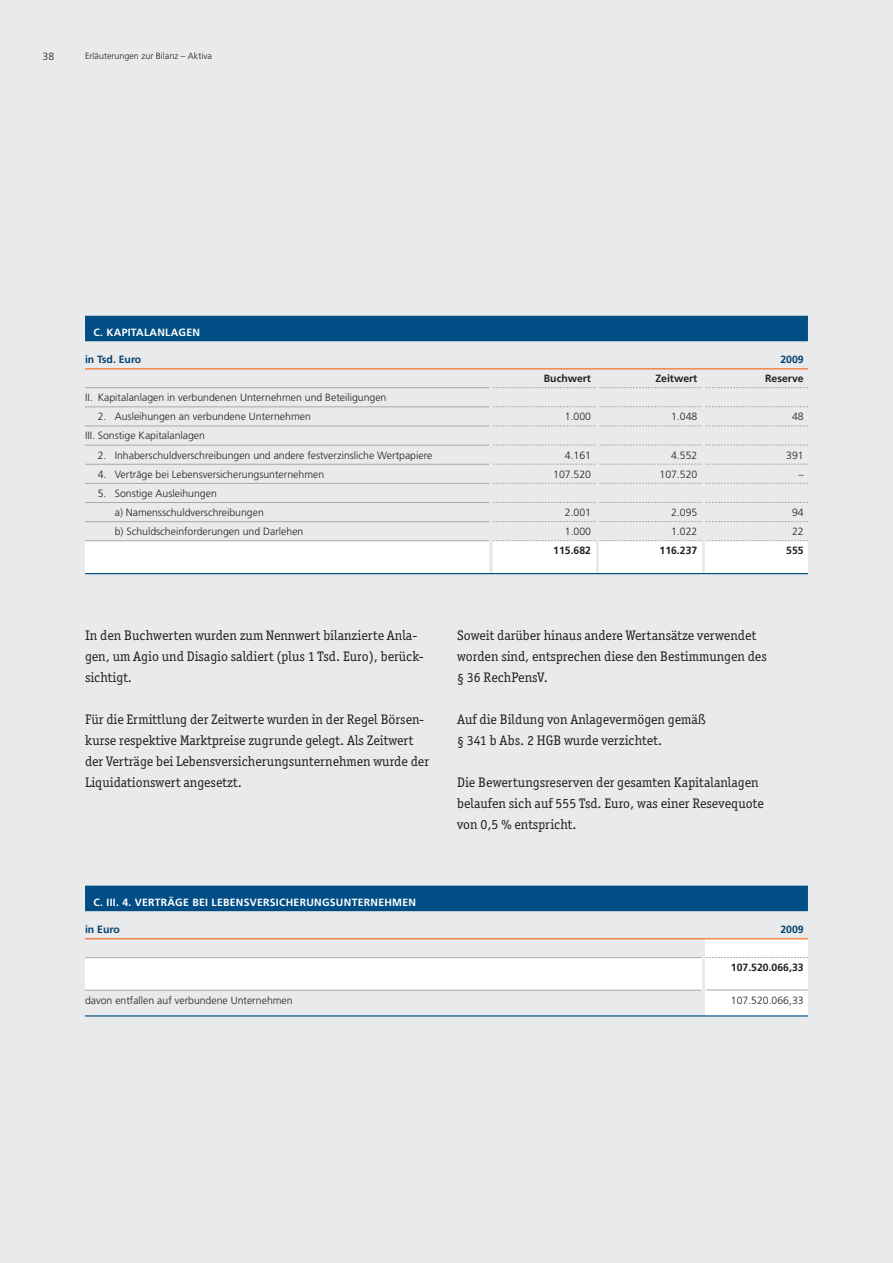
<style>
.page{position:relative;width:893px;height:1263px;background:#e9eaeb}
.page>*{position:absolute;margin:0;border:0;box-sizing:border-box;transform-origin:0 0}
.t1{font:13.8px/21px "Officina Ser ITC";color:#231f20}
.t2{font:300 10.5px/19.2px "Frutiger LT";color:#231f20}
.t3{font:700 10.5px "Frutiger LT";letter-spacing:.025em;color:#fff}
.t4{font:700 10.5px "Frutiger LT";color:#231f20}
.t5{font:700 10.5px "Frutiger LT";color:#004170}
.t6{font:300 9px "Frutiger LT";color:#231f20}
</style>
<div class="page">
<div style="left:85px;top:957px;width:617px;height:33px;background:#fff"></div>
<div style="left:706px;top:939px;width:102px;height:77px;background:#fff"></div>
<div style="left:85px;top:886px;width:723px;height:25px;background:#004e85"></div>
<hr style="left:85px;top:938px;width:723px;height:1px;background:#f36e21">
<hr style="left:85px;top:957px;width:617px;height:1px;background:#a8a9ad">
<hr style="left:85px;top:990px;width:617px;height:1px;background:#a8a9ad">
<hr style="left:85px;top:1015px;width:723px;height:1px;background:#004e85">
<div style="left:85px;top:541px;width:404px;height:32px;background:#fff"></div>
<div style="left:493px;top:541px;width:102px;height:32px;background:#fff"></div>
<div style="left:600px;top:541px;width:102px;height:32px;background:#fff"></div>
<div style="left:706px;top:541px;width:102px;height:32px;background:#fff"></div>
<div style="left:85px;top:316px;width:723px;height:25px;background:#004e85"></div>
<hr style="left:85px;top:368px;width:723px;height:1px;background:#f36e21">
<hr style="left:85px;top:387px;width:404px;height:1px;background:#a8a9ad">
<hr style="left:85px;top:406px;width:404px;height:1px;background:#a8a9ad">
<hr style="left:85px;top:426px;width:404px;height:1px;background:#a8a9ad">
<hr style="left:85px;top:445px;width:404px;height:1px;background:#a8a9ad">
<hr style="left:85px;top:464px;width:404px;height:1px;background:#a8a9ad">
<hr style="left:85px;top:483px;width:404px;height:1px;background:#a8a9ad">
<hr style="left:85px;top:502px;width:404px;height:1px;background:#a8a9ad">
<hr style="left:85px;top:521px;width:404px;height:1px;background:#a8a9ad">
<hr style="left:85px;top:540px;width:404px;height:1px;background:#a8a9ad">
<hr style="left:85px;top:573px;width:723px;height:1px;background:#004e85">
<svg style="left:493px;top:387px;width:315px;height:1px"></svg>
<svg style="left:493px;top:406px;width:315px;height:1px"></svg>
<svg style="left:493px;top:426px;width:315px;height:1px"></svg>
<svg style="left:493px;top:445px;width:315px;height:1px"></svg>
<svg style="left:493px;top:464px;width:315px;height:1px"></svg>
<svg style="left:493px;top:483px;width:315px;height:1px"></svg>
<svg style="left:493px;top:502px;width:315px;height:1px"></svg>
<svg style="left:493px;top:521px;width:315px;height:1px"></svg>
<svg style="left:706px;top:957px;width:102px;height:1px"></svg>
<hr style="left:706px;top:990px;width:102px;height:1px;background:#a8a9ad">
<svg style="left:493px;top:540px;width:315px;height:1px"></svg>
<p class="t2" style="left:43px;top:48px;width:13px">38</p>
<p class="t6" style="left:85px;top:53px;width:128px">Erläuterungen zur Bilanz – Aktiva</p>
<p class="t3" style="left:94px;top:328px;width:108px">C. KAPITALANLAGEN</p>
<p class="t5" style="left:85px;top:355px;width:58px">in Tsd. Euro</p>
<p class="t5" style="left:780px;top:355px;width:25px">2009</p>
<p class="t4" style="left:544px;top:374px;width:49px">Buchwert</p>
<p class="t4" style="left:655px;top:374px;width:43px">Zeitwert</p>
<p class="t4" style="left:765px;top:374px;width:40px">Reserve</p>
<p class="t2" style="left:85px;top:389px;width:303px">II. Kapitalanlagen in verbundenen Unternehmen und Beteiligungen</p>
<p class="t2" style="left:98px;top:408px;width:215px">2. Ausleihungen an verbundene Unternehmen</p>
<p class="t2" style="left:565px;top:408px;width:28px">1.000</p>
<p class="t2" style="left:671px;top:408px;width:28px">1.048</p>
<p class="t2" style="left:792px;top:408px;width:13px">48</p>
<p class="t2" style="left:85px;top:427px;width:122px">III. Sonstige Kapitalanlagen</p>
<p class="t2" style="left:98px;top:446px;width:336px">2. Inhaberschuldverschreibungen und andere festverzinsliche Wertpapiere</p>
<p class="t2" style="left:565px;top:446px;width:28px">4.161</p>
<p class="t2" style="left:671px;top:446px;width:28px">4.552</p>
<p class="t2" style="left:786px;top:446px;width:19px">391</p>
<p class="t2" style="left:98px;top:465px;width:228px">4. Verträge bei Lebensversicherungsunternehmen</p>
<p class="t2" style="left:553px;top:465px;width:39px">107.520</p>
<p class="t2" style="left:659px;top:465px;width:39px">107.520</p>
<p class="t2" style="left:798px;top:465px;width:7px">–</p>
<p class="t2" style="left:115px;top:484px;width:151px;text-indent:-17px">5. Sonstige Ausleihungen<br>a) Namensschuldverschreibungen</p>
<p class="t2" style="left:565px;top:504px;width:28px">2.001</p>
<p class="t2" style="left:671px;top:504px;width:28px">2.095</p>
<p class="t2" style="left:792px;top:504px;width:13px">94</p>
<p class="t2" style="left:115px;top:523px;width:190px">b) Schuldscheinforderungen und Darlehen</p>
<p class="t2" style="left:565px;top:523px;width:28px">1.000</p>
<p class="t2" style="left:671px;top:523px;width:28px">1.022</p>
<p class="t2" style="left:792px;top:523px;width:13px">22</p>
<p class="t4" style="left:553px;top:546px;width:39px">115.682</p>
<p class="t4" style="left:659px;top:546px;width:39px">116.237</p>
<p class="t4" style="left:786px;top:546px;width:19px">555</p>
<p class="t1" style="left:85px;top:624px;width:340px">In den Buchwerten wurden zum Nennwert bilanzierte Anla&shy;gen, um Agio und Disagio saldiert (plus 1 Tsd. Euro), berück&shy;sichtigt.</p>
<p class="t1" style="left:85px;top:709px;width:345px">Für die Ermittlung der Zeitwerte wurden in der Regel Börsen&shy;kurse respektive Marktpreise zugrunde gelegt. Als Zeitwert der Verträge bei Lebensversicherungsunternehmen wurde der Liquidationswert angesetzt.</p>
<p class="t1" style="left:457px;top:624px;width:311px">Soweit darüber hinaus andere Wertansätze verwendet worden sind, entsprechen diese den Bestimmungen des § 36 RechPensV.</p>
<p class="t1" style="left:457px;top:709px;width:251px">Auf die Bildung von Anlagevermögen gemäß § 341 b Abs. 2 HGB wurde verzichtet.</p>
<p class="t1" style="left:457px;top:772px;width:308px">Die Bewertungsreserven der gesamten Kapitalanlagen belaufen sich auf 555 Tsd. Euro, was einer Resevequote von 0,5 % entspricht.</p>
<p class="t3" style="left:94px;top:898px;width:324px">C. III. 4. VERTRÄGE BEI LEBENSVERSICHERUNGSUNTERNEHMEN</p>
<p class="t5" style="left:85px;top:925px;width:36px">in Euro</p>
<p class="t5" style="left:780px;top:925px;width:25px">2009</p>
<p class="t4" style="left:731px;top:963px;width:74px">107.520.066,33</p>
<p class="t2" style="left:85px;top:991px;width:209px">davon entfallen auf verbundene Unternehmen</p>
<p class="t2" style="left:731px;top:991px;width:74px">107.520.066,33</p>
</div>
